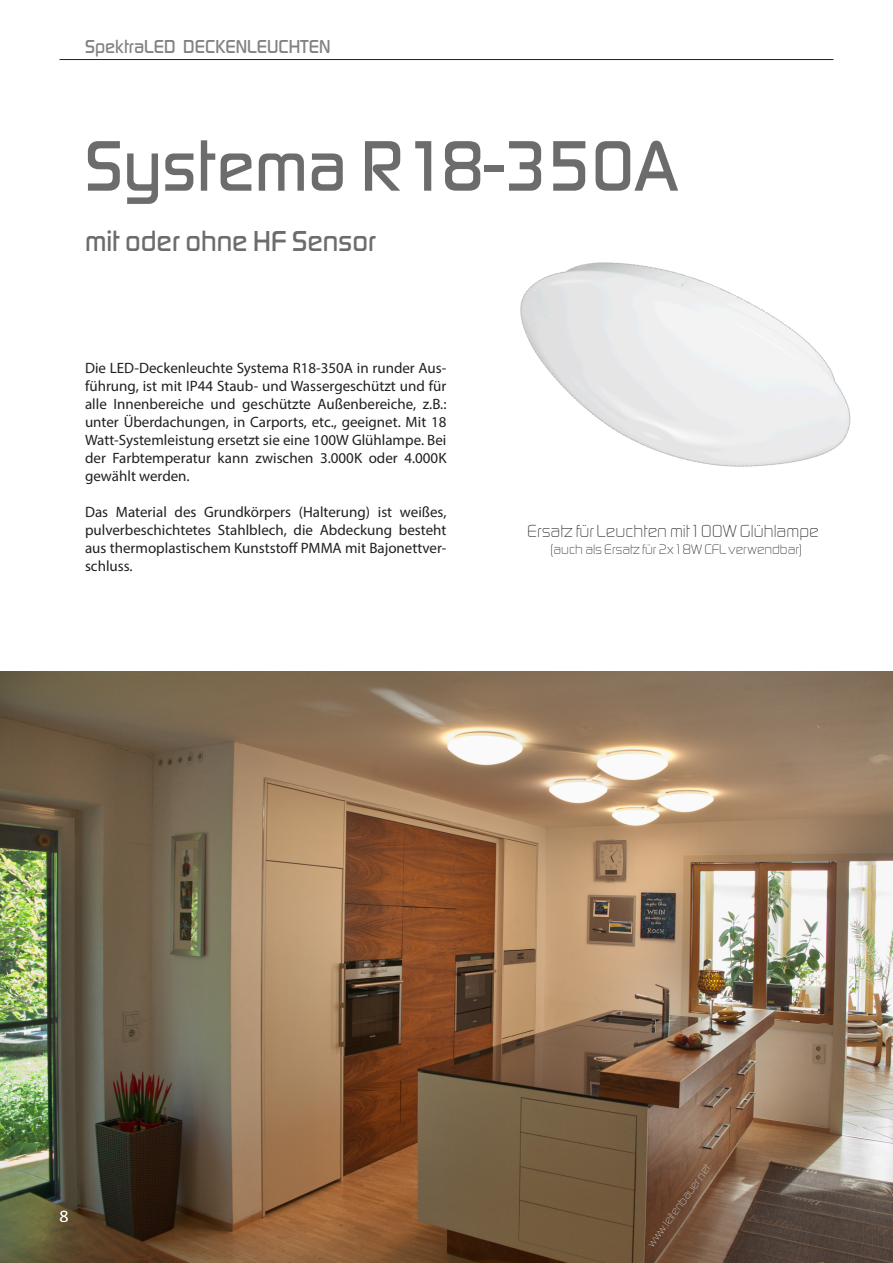
<style>
.page{position:relative;width:893px;height:1263px;background:#fff}
.page>*{position:absolute;margin:0;border:0;box-sizing:border-box;transform-origin:0 0}
.t1{font:500 74.25px "Digital Sans EFOP";color:#6c6c6c}
.t2{font:500 30px "Digital Sans EFOP";color:#6c6c6c}
.t3{font:500 19.5px "Digital Sans EFOP";color:#808285}
.t4{font:300 18px "Digital Sans EF";color:#231f20}
.t5{font:300 18px "Calibri";color:#fff}
.t6{font:15px/18px "Myriad Pro";color:#231f20;text-align:justify}
.t7{font:300 14.1px "Digital Sans EF";color:#231f20}
.t8{font:300 12px "Digital Sans EF";color:#d0d5d6}
</style>
<div class="page">
<hr style="left:60px;top:59px;width:773px;height:1px;background:#231f20">
<img style="left:0;top:672px;width:893px;height:591px">
<img style="left:520px;top:262px;width:331px;height:205px">
<p class="t3" style="left:85px;top:34px;width:247px">SpektraLED DECKENLEUCHTEN</p>
<p class="t1" style="left:85px;top:122px;width:594px">Systema R18-350A</p>
<p class="t2" style="left:85px;top:223px;width:292px">mit oder ohne HF Sensor</p>
<p class="t6" style="left:85px;top:358px;width:363px">Die LED-Deckenleuchte Systema R18-350A in runder Aus&shy;führung, ist mit IP44 Staub- und Wassergeschützt und für alle Innenbereiche und geschützte Außenbereiche, z.B.: unter Überdachungen, in Carports, etc., geeignet. Mit 18<br>Watt-Systemleistung ersetzt sie eine 100W Glühlampe. Bei der Farbtemperatur kann zwischen 3.000K oder 4.000K gewählt werden.</p>
<p class="t6" style="left:85px;top:502px;width:363px">Das Material des Grundkörpers (Halterung) ist weißes, pulverbeschichtetes Stahlblech, die Abdeckung besteht aus thermoplastischem Kunststoff PMMA mit Bajonettver&shy;schluss.</p>
<p class="t4" style="left:527px;top:521px;width:293px">Ersatz für Leuchten mit100W Glühlampe</p>
<p class="t7" style="left:550px;top:541px;width:253px">(auch als Ersatz für 2x18W CFL verwendbar)</p>
<p class="t5" style="left:59px;top:1205px;width:11px">8</p>
<p class="t8" style="left:644px;top:1241px;width:100px;rotate:-54deg">www.leitenbauer.net</p>
</div>
